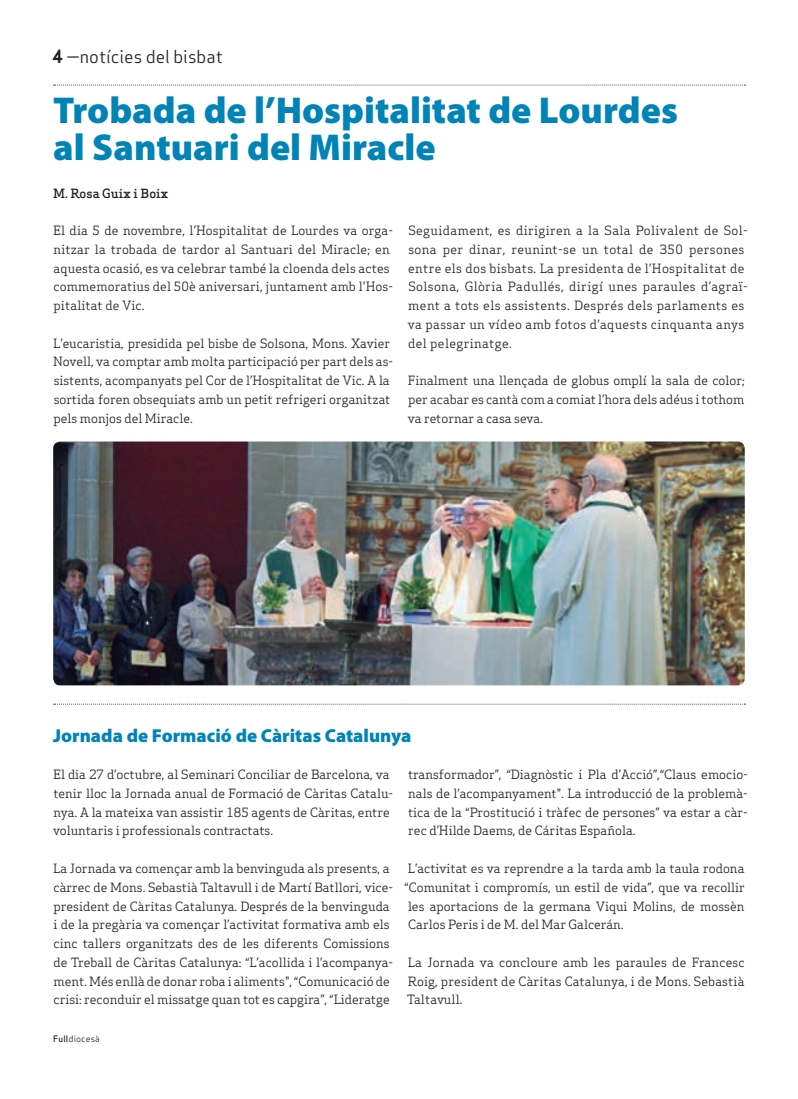
<style>
.page{position:relative;width:798px;height:1099px;background:#fff}
.page>*{position:absolute;margin:0;border:0;box-sizing:border-box;transform-origin:0 0}
.Titulars{font:900 37.5px "Myriad Pro";color:#0083b6}
.Titular_Petit{font:900 18.75px "Myriad Pro";color:#0083b6}
.Capçalera{font:17.5px "Apex Sans Book T";color:#231f20}
.Text_General{font:12.5px/18.8px "Apex Serif";color:#231f20}
.Text_General-2{font:12.5px/18.8px "Apex Serif";letter-spacing:.03em;color:#231f20}
.Autors{font:500 12.5px "Apex Serif";color:#231f20}
.Data_Peu{font:8.75px "Apex Sans Book T";letter-spacing:.02em;color:#231f20}
.s1{font-family:"Apex Sans Bold T"}
.s2{font-family:"Apex Sans Medium T"}
</style>
<div class="page">
<svg style="left:54px;top:85px;width:691px;height:1px"></svg>
<svg style="left:54px;top:703px;width:691px;height:1px"></svg>
<img style="left:53px;top:441px;width:691px;height:244px">
<p class="Capçalera" style="left:52px;top:46px;width:172px"><span class="s1">4</span> —notícies del bisbat</p>
<p class="Titulars" style="left:53px;top:85px;width:626px">Trobada de l’Hospitalitat de Lourdes</p>
<p class="Titulars" style="left:53px;top:122px;width:384px">al Santuari del Miracle</p>
<p class="Autors" style="left:53px;top:185px;width:117px">M. Rosa Guix i Boix</p>
<p class="Text_General" style="left:53px;top:221px;width:341px">El dia 5 de novembre, l’Hospitalitat de Lourdes va orga&shy;nitzar la trobada de tardor al Santuari del Miracle; en aquesta ocasió, es va celebrar també la cloenda dels actes commemoratius del 50è aniversari, juntament amb l'Hos&shy;pitalitat de Vic.</p>
<p class="Text_General" style="left:53px;top:333px;width:341px">L’eucaristia, presidida pel bisbe de Solsona, Mons. Xavier Novell, va comptar amb molta participació per part dels as&shy;sistents, acompanyats pel Cor de l’Hospitalitat de Vic. A la sortida foren obsequiats amb un petit refrigeri organitzat pels monjos del Miracle.</p>
<p class="Text_General-2" style="left:407px;top:221px;width:341px">Seguidament, es dirigiren a la Sala Polivalent de Sol&shy;sona per dinar, reunint-se un total de 350 persones entre els dos bisbats. La presidenta de l’Hospitalitat de Solsona, Glòria Padullés, dirigí unes paraules d’agraï&shy;ment a tots els assistents. Després dels parlaments es va passar un vídeo amb fotos d’aquests cinquanta anys del pelegrinatge.</p>
<p class="Text_General" style="left:407px;top:371px;width:338px;text-align:justify">Finalment una llençada de globus omplí la sala de color; per acabar es cantà com a comiat l’hora dels adéus i tothom va retornar a casa seva.</p>
<p class="Titular_Petit" style="left:53px;top:722px;width:359px">Jornada de Formació de Càritas Catalunya</p>
<p class="Text_General" style="left:53px;top:765px;width:341px">El dia 27 d’octubre, al Seminari Conciliar de Barcelona, va tenir lloc la Jornada anual de Formació de Càritas Catalu&shy;nya. A la mateixa van assistir 185 agents de Càritas, entre voluntaris i professionals contractats.</p>
<p class="Text_General" style="left:53px;top:858px;width:341px">La Jornada va començar amb la benvinguda als presents, a càrrec de Mons. Sebastià Taltavull i de Martí Batllori, vice&shy;president de Càritas Catalunya. Després de la benvinguda i de la pregària va començar l’activitat formativa amb els cinc tallers organitzats des de les diferents Comissions de Treball de Càritas Catalunya: “L’acollida i l’acompanya&shy;ment. Més enllà de donar roba i aliments", “Comunicació de crisi: reconduir el missatge quan tot es capgira”, “Lideratge</p>
<p class="Data_Peu" style="left:53px;top:1032px;width:48px"><span class="s2">Full</span>diocesà</p>
<p class="Text_General" style="left:408px;top:765px;width:341px;text-align:justify">transformador”, “Diagnòstic i Pla d’Acció”,“Claus emocio&shy;nals de l’acompanyament". La introducció de la problemà&shy;tica de la “Prostitució i tràfec de persones” va estar a càr&shy;rec d’Hilde Daems, de Cáritas Española.</p>
<p class="Text_General" style="left:404px;top:858px;width:342px;text-align:justify">L’activitat es va reprendre a la tarda amb la taula rodona “Comunitat i compromís, un estil de vida”, que va recollir les aportacions de la germana Viqui Molins, de mossèn Carlos Peris i de M. del Mar Galcerán.</p>
<p class="Text_General" style="left:407px;top:952px;width:339px;text-align:justify">La Jornada va concloure amb les paraules de Francesc Roig, president de Càritas Catalunya, i de Mons. Sebastià Taltavull.</p>
</div>
